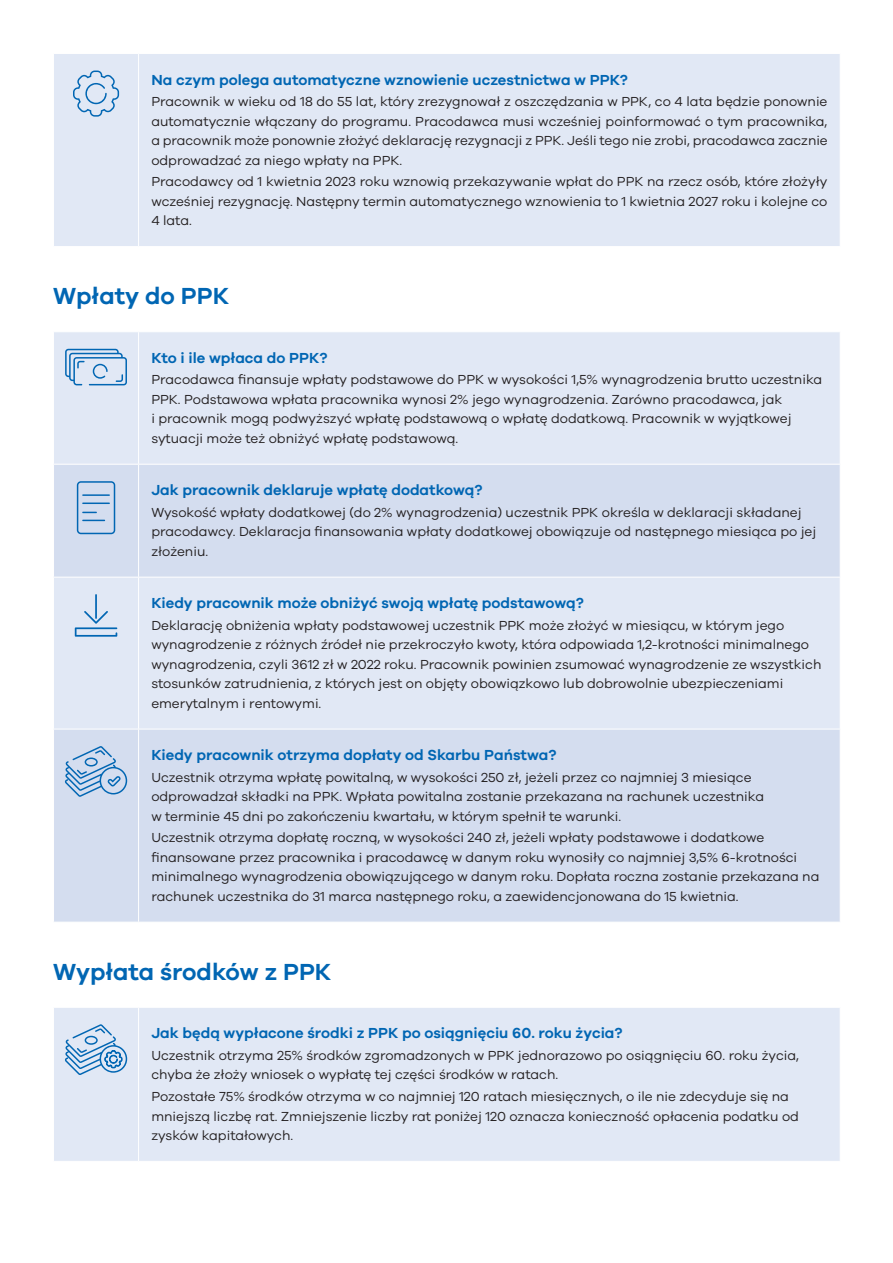
<style>
.page{position:relative;width:893px;height:1263px;background:#fff}
.page>*{position:absolute;margin:0;border:0;box-sizing:border-box;transform-origin:0 0}
.t1{font:600 24px "Galano";color:#0166b3}
.t2{font:600 15px "Galano";color:#0166b3}
.t3{font:13.5px/19.5px "Galano";color:#231f20}
</style>
<div class="page">
<div style="left:54px;top:54px;width:786px;height:192px;background:#e1e8f5"></div>
<hr style="left:138px;top:54px;width:1px;height:192px;background:#fff">
<svg style="left:73px;top:71px;width:46px;height:46px;background:#bdd3ea"></svg>
<div style="left:54px;top:332px;width:786px;height:132px;background:#e1e8f5"></div>
<svg style="left:54px;top:465px;width:786px;height:457px;background:#d8e0f1"></svg>
<hr style="left:138px;top:332px;width:1px;height:132px;background:#fff">
<hr style="left:138px;top:465px;width:1px;height:112px;background:#fff">
<hr style="left:53px;top:577px;width:86px;height:1px;background:#fff">
<hr style="left:138px;top:577px;width:1px;height:152px;background:#fff">
<hr style="left:53px;top:729px;width:86px;height:1px;background:#fff">
<hr style="left:138px;top:729px;width:1px;height:193px;background:#fff">
<hr style="left:139px;top:577px;width:702px;height:1px;background:#fff">
<hr style="left:139px;top:729px;width:702px;height:1px;background:#fff">
<svg style="left:65px;top:349px;width:62px;height:36px;background:#abc8e5"></svg>
<svg style="left:77px;top:481px;width:38px;height:53px;background:#adc7e3"></svg>
<svg style="left:75px;top:611px;width:42px;height:26px"></svg>
<hr style="left:95px;top:594px;width:2px;height:25px;background:#0166b3">
<svg style="left:65px;top:746px;width:62px;height:51px;background:#aac5e2"></svg>
<div style="left:54px;top:1008px;width:786px;height:153px;background:#e1e8f5"></div>
<hr style="left:138px;top:1008px;width:1px;height:153px;background:#fff">
<svg style="left:65px;top:1024px;width:62px;height:51px;background:#adcae5"></svg>
<p class="t2" style="left:151px;top:70px;width:478px">Na czym polega automatyczne wznowienie uczestnictwa w PPK?</p>
<p class="t3" style="left:151px;top:92px;width:678px;text-align:justify">Pracownik w wieku od 18 do 55 lat, który zrezygnował z oszczędzania w PPK, co 4 lata będzie ponownie automatycznie włączany do programu. Pracodawca musi wcześniej poinformować o tym pracownika, a pracownik może ponownie złożyć deklarację rezygnacji z PPK. Jeśli tego nie zrobi, pracodawca zacznie odprowadzać za niego wpłaty na PPK.</p>
<p class="t3" style="left:151px;top:172px;width:678px;text-align:justify">Pracodawcy od 1 kwietnia 2023 roku wznowią przekazywanie wpłat do PPK na rzecz osób, które złożyły wcześniej rezygnację. Następny termin automatycznego wznowienia to 1 kwietnia 2027 roku i kolejne co 4 lata.</p>
<h1 class="t1" style="left:53px;top:281px;width:177px">Wpłaty do PPK</h1>
<p class="t2" style="left:151px;top:349px;width:177px">Kto i ile wpłaca do PPK?</p>
<p class="t3" style="left:151px;top:370px;width:672px">Pracodawca finansuje wpłaty podstawowe do PPK w wysokości 1,5% wynagrodzenia brutto uczestnika PPK. Podstawowa wpłata pracownika wynosi 2% jego wynagrodzenia. Zarówno pracodawca, jak<br>i pracownik mogą podwyższyć wpłatę podstawową o wpłatę dodatkową. Pracownik w wyjątkowej sytuacji może też obniżyć wpłatę podstawową.</p>
<p class="t2" style="left:151px;top:481px;width:333px">Jak pracownik deklaruje wpłatę dodatkową?</p>
<p class="t3" style="left:151px;top:502px;width:666px">Wysokość wpłaty dodatkowej (do 2% wynagrodzenia) uczestnik PPK określa w deklaracji składanej pracodawcy. Deklaracja finansowania wpłaty dodatkowej obowiązuje od następnego miesiąca po jej złożeniu.</p>
<p class="t2" style="left:151px;top:594px;width:434px">Kiedy pracownik może obniżyć swoją wpłatę podstawową?</p>
<p class="t3" style="left:151px;top:615px;width:672px">Deklarację obniżenia wpłaty podstawowej uczestnik PPK może złożyć w miesiącu, w którym jego wynagrodzenie z różnych źródeł nie przekroczyło kwoty, która odpowiada 1,2-krotności minimalnego wynagrodzenia, czyli 3612 zł w 2022 roku. Pracownik powinien zsumować wynagrodzenie ze wszystkich stosunków zatrudnienia, z których jest on objęty obowiązkowo lub dobrowolnie ubezpieczeniami emerytalnym i rentowymi.</p>
<p class="t2" style="left:151px;top:746px;width:407px">Kiedy pracownik otrzyma dopłaty od Skarbu Państwa?</p>
<p class="t3" style="left:151px;top:767px;width:614px">Uczestnik otrzyma wpłatę powitalną, w wysokości 250 zł, jeżeli przez co najmniej 3 miesiące odprowadzał składki na PPK. Wpłata powitalna zostanie przekazana na rachunek uczestnika w terminie 45 dni po zakończeniu kwartału, w którym spełnił te warunki.</p>
<p class="t3" style="left:151px;top:828px;width:670px">Uczestnik otrzyma dopłatę roczną, w wysokości 240 zł, jeżeli wpłaty podstawowe i dodatkowe finansowane przez pracownika i pracodawcę w danym roku wynosiły co najmniej 3,5% 6-krotności minimalnego wynagrodzenia obowiązującego w danym roku. Dopłata roczna zostanie przekazana na rachunek uczestnika do 31 marca następnego roku, a zaewidencjonowana do 15 kwietnia.</p>
<h1 class="t1" style="left:53px;top:957px;width:280px">Wypłata środków z PPK</h1>
<p class="t2" style="left:151px;top:1024px;width:473px">Jak będą wypłacone środki z PPK po osiągnięciu 60. roku życia?</p>
<p class="t3" style="left:151px;top:1045px;width:649px">Uczestnik otrzyma 25% środków zgromadzonych w PPK jednorazowo po osiągnięciu 60. roku życia, chyba że złoży wniosek o wypłatę tej części środków w ratach.</p>
<p class="t3" style="left:151px;top:1086px;width:649px">Pozostałe 75% środków otrzyma w co najmniej 120 ratach miesięcznych, o ile nie zdecyduje się na mniejszą liczbę rat. Zmniejszenie liczby rat poniżej 120 oznacza konieczność opłacenia podatku od zysków kapitałowych.</p>
</div>
